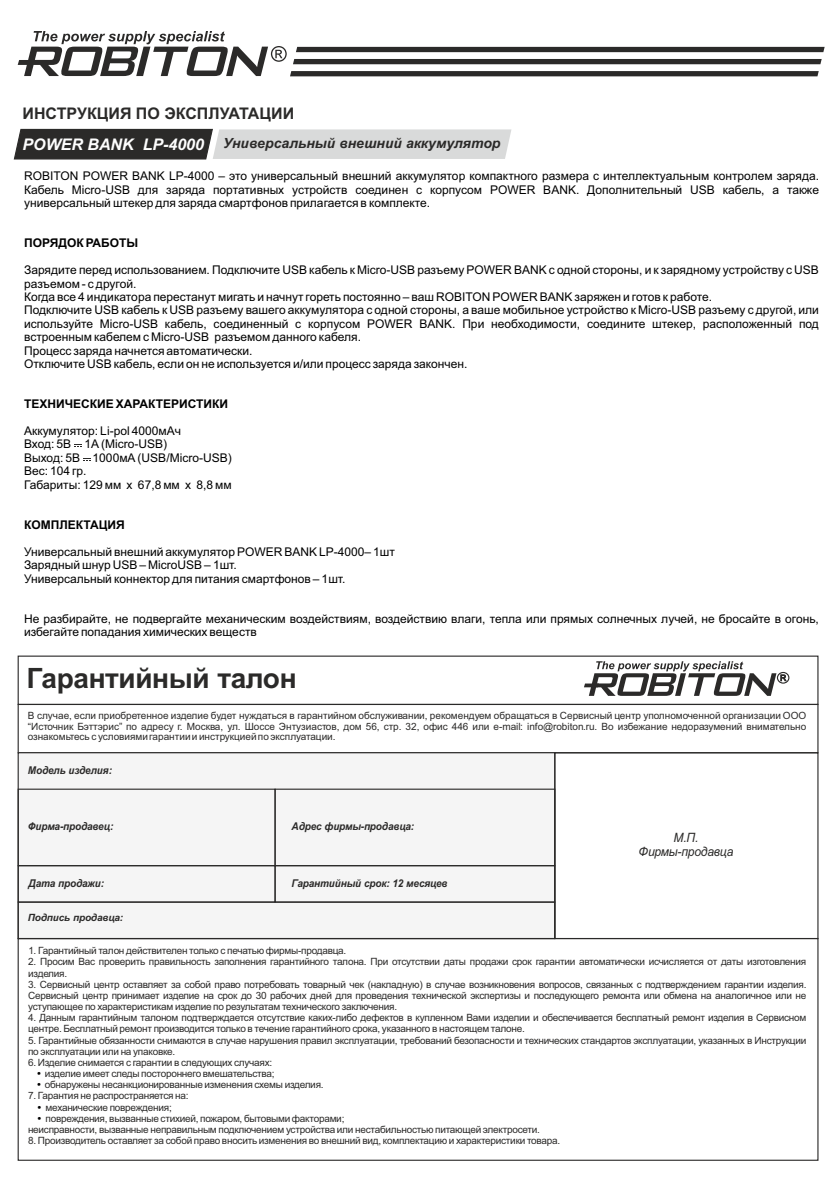
<style>
.page{position:relative;width:840px;height:1191px;background:#fff}
.page>*{position:absolute;margin:0;border:0;box-sizing:border-box;transform-origin:0 0}
.t1{font:700 28px "Arial";letter-spacing:-.015em;color:#2b2a29}
.t2{font:700 16px "Arial";color:#2b2a29}
.t3{font:italic 700 14px "Arial";color:#2b2a29}
.t4{font:italic 12.8px/14.4px "Arial";letter-spacing:-.015em;color:#2b2a29;text-align:center;scale:.93 1}
.t5{font:12px/13.4px "Arial";color:#000}
.t6{font:700 12px "Arial";color:#000}
.t7{font:italic 700 10.8px "Arial";letter-spacing:-.015em;color:#2b2a29;scale:.93 1}
.t8{font:10px/11.2px "Arial";letter-spacing:-.025em;color:#2b2a29}
.t9{font:italic 700 10px "Arial";letter-spacing:-.015em;color:#2b2a29}
.s1{font-size:16px;color:#fefefe}
</style>
<div class="page">
<svg style="left:74px;top:444px;width:8px;height:3px"></svg>
<svg style="left:18px;top:31px;width:806px;height:45px"></svg>
<svg style="left:13px;top:128px;width:498px;height:32px;background:#9b9c9b"></svg>
<div style="left:18px;top:704px;width:800px;height:49px;border:1px solid #2b2a29"></div>
<div style="left:18px;top:752px;width:537px;height:187px;background:#f5f5f5;border:1px solid #2b2a29"></div>
<div style="left:18px;top:788px;width:257px;height:78px;border:1px solid #2b2a29"></div>
<div style="left:18px;top:865px;width:257px;height:37px;border:1px solid #2b2a29"></div>
<div style="left:274px;top:788px;width:281px;height:78px;border:1px solid #2b2a29"></div>
<div style="left:274px;top:865px;width:281px;height:37px;border:1px solid #2b2a29"></div>
<div style="left:18px;top:901px;width:537px;height:38px;border:1px solid #2b2a29"></div>
<div style="left:18px;top:938px;width:800px;height:222px;border:1px solid #2b2a29"></div>
<div style="left:554px;top:752px;width:264px;height:187px;border:1px solid #2b2a29"></div>
<svg style="left:584px;top:661px;width:202px;height:35px"></svg>
<div style="left:776px;top:672px;width:13px;height:11px;border:1px solid #2b2a29;border-radius:50%"></div>
<svg style="left:83px;top:458px;width:8px;height:3px"></svg>
<h2 class="t2" style="left:23px;top:108px;width:273px">ИНСТРУКЦИЯ ПО ЭКСПЛУАТАЦИИ</h2>
<h3 class="t3" style="left:23px;top:138px;width:479px"><span class="s1">POWER BANK LP-4000</span> Универсальный внешний аккумулятор</h3>
<p class="t5" style="left:24px;top:170px;width:796px;text-align:justify">ROBITON POWER BANK LP-4000 – это универсальный внешний аккумулятор компактного размера с интеллектуальным контролем заряда.<br>Кабель Micro-USB для заряда портативных устройств соединен с корпусом POWER BANK. Дополнительный USB кабель, а также универсальный штекер для заряда смартфонов прилагается в комплекте.</p>
<p class="t6" style="left:24px;top:238px;width:116px">ПОРЯДОК РАБОТЫ</p>
<p class="t5" style="left:24px;top:264px;width:796px">Зарядите перед использованием. Подключите USB кабель к Micro-USB разъему POWER BANK с одной стороны, и к зарядному устройству с USB разъемом - с другой.<br>Когда все 4 индикатора перестанут мигать и начнут гореть постоянно – ваш ROBITON POWER BANK заряжен и готов к работе.<br>Подключите USB кабель к USB разъему вашего аккумулятора с одной стороны, а ваше мобильное устройство к Micro-USB разъему с другой, или используйте Micro-USB кабель, соединенный с корпусом POWER BANK. При необходимости, соедините штекер, расположенный под встроенным кабелем с Micro-USB разъемом данного кабеля.<br>Процесс заряда начнется автоматически.<br>Отключите USB кабель, если он не используется и/или процесс заряда закончен.</p>
<p class="t6" style="left:24px;top:399px;width:205px">ТЕХНИЧЕСКИЕ ХАРАКТЕРИСТИКИ</p>
<p class="t5" style="left:24px;top:425px;width:209px">Аккумулятор: Li-pol 4000мАч<br>Вход: 5В 1А (Micro-USB)<br>Выход: 5В 1000мА (USB/Micro-USB)<br>Вес: 104 гр.<br>Габариты: 129 мм х 67,8 мм х 8,8 мм</p>
<p class="t6" style="left:24px;top:520px;width:102px">КОМПЛЕКТАЦИЯ</p>
<p class="t5" style="left:24px;top:546px;width:372px">Универсальный внешний аккумулятор POWER BANK LP-4000– 1шт<br>Зарядный шнур USB – MicroUSB – 1шт.<br>Универсальный коннектор для питания смартфонов – 1шт.</p>
<p class="t5" style="left:24px;top:613px;width:795px">Не разбирайте, не подвергайте механическим воздействиям, воздействию влаги, тепла или прямых солнечных лучей, не бросайте в огонь, избегайте попадания химических веществ</p>
<h1 class="t1" style="left:26px;top:667px;width:271px">Гарантийный талон</h1>
<p class="t8" style="left:28px;top:711px;width:779px;line-height:10.6px;text-align:justify">В случае, если приобретенное изделие будет нуждаться в гарантийном обслуживании, рекомендуем обращаться в Сервисный центр уполномоченной организации ООО “Источник Бэттэрис” по адресу г. Москва, ул. Шоссе Энтузиастов, дом 56, стр. 32, офис 446 или e-mail: info@robiton.ru. Во избежание недоразумений внимательно ознакомьтесь с условиями гарантии и инструкцией по эксплуатации.</p>
<p class="t7" style="left:28px;top:765px;width:92px">Модель изделия:</p>
<p class="t7" style="left:28px;top:822px;width:93px">Фирма-продавец:</p>
<p class="t7" style="left:291px;top:822px;width:133px">Адрес фирмы-продавца:</p>
<p class="t7" style="left:29px;top:879px;width:83px">Дата продажи:</p>
<p class="t7" style="left:291px;top:879px;width:169px">Гарантийный срок: 12 месяцев</p>
<p class="t9" style="left:28px;top:913px;width:97px">Подпись продавца:</p>
<p class="t4" style="left:638px;top:831px;width:103px">M.П.<br>Фирмы-продавца</p>
<p class="t8" style="left:28px;top:946px;width:319px">1. Гарантийный талон действителен только с печатью фирмы-продавца.</p>
<p class="t8" style="left:28px;top:957px;width:779px">2. Просим Вас проверить правильность заполнения гарантийного талона. При отсутствии даты продажи срок гарантии автоматически исчисляется от даты изготовления изделия.</p>
<p class="t8" style="left:28px;top:979px;width:779px;text-align:justify">3. Сервисный центр оставляет за собой право потребовать товарный чек (накладную) в случае возникновения вопросов, связанных с подтверждением гарантии изделия.<br>Сервисный центр принимает изделие на срок до 30 рабочих дней для проведения технической экспертизы и последующего ремонта или обмена на аналогичное или не уступающее по характеристикам изделие по результатам технического заключения.</p>
<p class="t8" style="left:28px;top:1013px;width:779px">4. Данным гарантийным талоном подтверждается отсутствие каких-либо дефектов в купленном Вами изделии и обеспечивается бесплатный ремонт изделия в Сервисном центре. Бесплатный ремонт производится только в течение гарантийного срока, указанного в настоящем талоне.</p>
<p class="t8" style="left:28px;top:1035px;width:779px">5. Гарантийные обязанности снимаются в случае нарушения правил эксплуатации, требований безопасности и технических стандартов эксплуатации, указанных в Инструкции по эксплуатации или на упаковке.</p>
<p class="t8" style="left:45px;top:1057px;width:280px;text-indent:-17px">6. Изделие снимается с гарантии в следующих случаях:<br>изделие имеет следы постороннего вмешательства; обнаружены несанкционированные изменения схемы изделия.</p>
<p class="t8" style="left:28px;top:1091px;width:162px">7. Гарантия не распространяется на:</p>
<p class="t8" style="left:46px;top:1102px;width:128px">механические повреждения;</p>
<p class="t8" style="left:46px;top:1113px;width:300px">повреждения, вызванные стихией, пожаром, бытовыми факторами;</p>
<p class="t8" style="left:28px;top:1124px;width:513px">неисправности, вызванные неправильным подключением устройства или нестабильностью питающей электросети.</p>
<p class="t8" style="left:28px;top:1136px;width:533px">8. Производитель оставляет за собой право вносить изменения во внешний вид, комплектацию и характеристики товара.</p>
</div>
